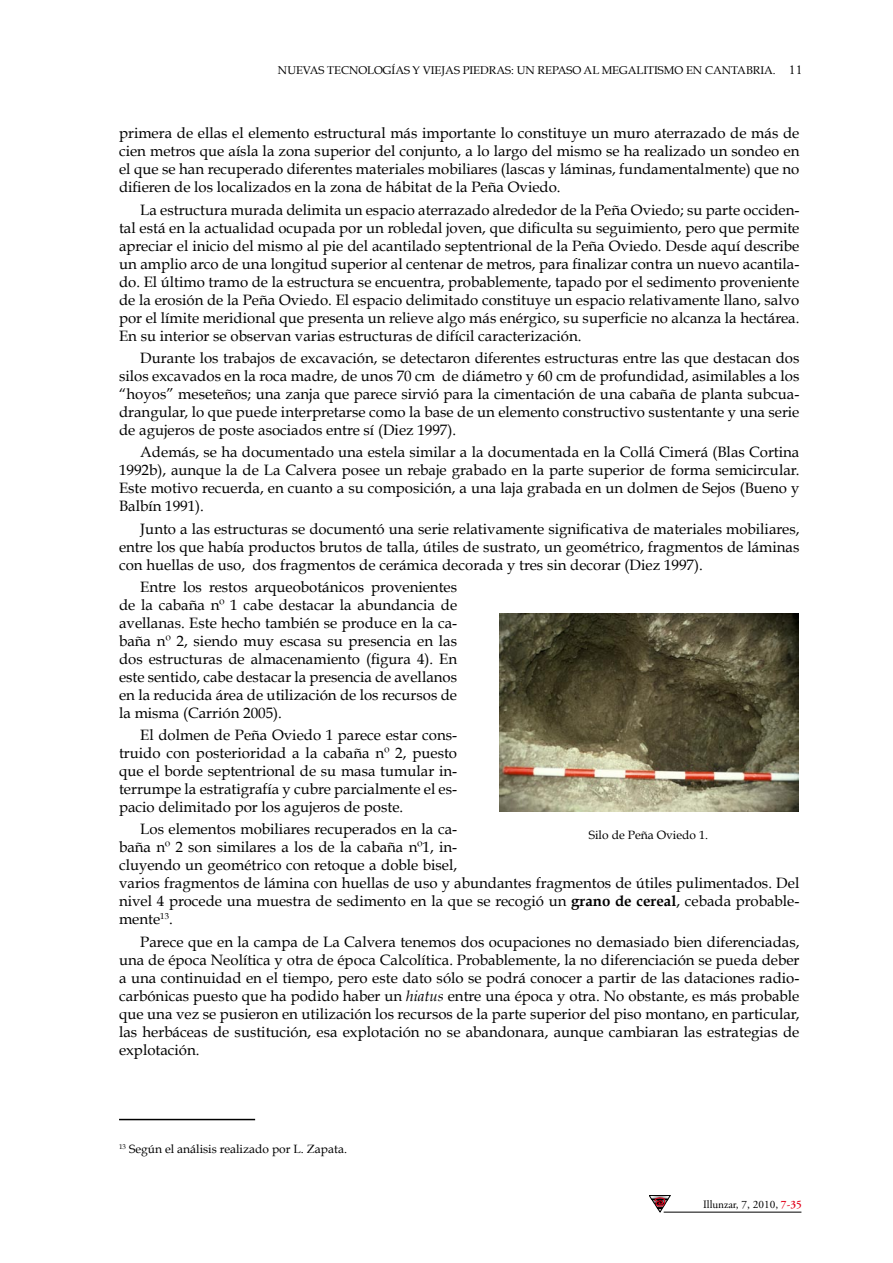
<style>
.page{position:relative;width:893px;height:1263px;background:#fff}
.page>*{position:absolute;margin:0;border:0;box-sizing:border-box;transform-origin:0 0}
.t1{font:15px/18px "Book Antiqua";color:#000;text-align:justify}
.t2{font:12px "Book Antiqua";color:#000}
.t3{font:11.25px "Book Antiqua";color:#000}
.t4{font:11.25px "Adobe Garamond Pro";color:#000}
.s1{font-family:"Adobe Garamond Pro";font-size:13.5px}
.s2{font-weight:700}
.s3{font-style:italic}
.s4{font-weight:600;color:#e2001a}
</style>
<div class="page">
<hr style="left:664px;top:1212px;width:137px;height:1px;background:#000">
<svg style="left:649px;top:1195px;width:21px;height:17px"></svg>
<img style="left:500px;top:614px;width:299px;height:197px">
<hr style="left:119px;top:1119px;width:136px;height:1px;background:#000">
<p class="t3" style="left:278px;top:63px;width:526px">NUEVAS TECNOLOGÍAS Y VIEJAS PIEDRAS: UN REPASO AL MEGALITISMO EN CANTABRIA. <span class="s1">11</span></p>
<p class="t1" style="left:119px;top:124px;width:682px">primera de ellas el elemento estructural más importante lo constituye un muro aterrazado de más de cien metros que aísla la zona superior del conjunto, a lo largo del mismo se ha realizado un sondeo en el que se han recuperado diferentes materiales mobiliares (lascas y láminas, fundamentalmente) que no difieren de los localizados en la zona de hábitat de la Peña Oviedo.</p>
<p class="t1" style="left:119px;top:201px;width:682px;text-indent:21px">La estructura murada delimita un espacio aterrazado alrededor de la Peña Oviedo; su parte occiden&shy;tal está en la actualidad ocupada por un robledal joven, que dificulta su seguimiento, pero que permite apreciar el inicio del mismo al pie del acantilado septentrional de la Peña Oviedo. Desde aquí describe un amplio arco de una longitud superior al centenar de metros, para finalizar contra un nuevo acantila&shy;do. El último tramo de la estructura se encuentra, probablemente, tapado por el sedimento proveniente de la erosión de la Peña Oviedo. El espacio delimitado constituye un espacio relativamente llano, salvo por el límite meridional que presenta un relieve algo más enérgico, su superficie no alcanza la hectárea.<br>En su interior se observan varias estructuras de difícil caracterización.</p>
<p class="t1" style="left:119px;top:349px;width:682px;text-indent:21px">Durante los trabajos de excavación, se detectaron diferentes estructuras entre las que destacan dos silos excavados en la roca madre, de unos 70 cm de diámetro y 60 cm de profundidad, asimilables a los “hoyos” meseteños; una zanja que parece sirvió para la cimentación de una cabaña de planta subcua&shy;drangular, lo que puede interpretarse como la base de un elemento constructivo sustentante y una serie de agujeros de poste asociados entre sí (Diez 1997).</p>
<p class="t1" style="left:119px;top:443px;width:682px;text-indent:21px">Además, se ha documentado una estela similar a la documentada en la Collá Cimerá (Blas Cortina 1992b), aunque la de La Calvera posee un rebaje grabado en la parte superior de forma semicircular.<br>Este motivo recuerda, en cuanto a su composición, a una laja grabada en un dolmen de Sejos (Bueno y Balbín 1991).</p>
<p class="t1" style="left:119px;top:519px;width:682px;text-indent:21px">Junto a las estructuras se documentó una serie relativamente significativa de materiales mobiliares, entre los que había productos brutos de talla, útiles de sustrato, un geométrico, fragmentos de láminas con huellas de uso, dos fragmentos de cerámica decorada y tres sin decorar (Diez 1997).</p>
<p class="t1" style="left:119px;top:578px;width:340px;text-indent:21px">Entre los restos arqueobotánicos provenientes de la cabaña nº 1 cabe destacar la abundancia de avellanas. Este hecho también se produce en la ca&shy;baña nº 2, siendo muy escasa su presencia en las dos estructuras de almacenamiento (figura 4). En este sentido, cabe destacar la presencia de avellanos en la reducida área de utilización de los recursos de la misma (Carrión 2005).</p>
<p class="t1" style="left:119px;top:726px;width:340px;text-indent:21px">El dolmen de Peña Oviedo 1 parece estar cons&shy;truido con posterioridad a la cabaña nº 2, puesto que el borde septentrional de su masa tumular in&shy;terrumpe la estratigrafía y cubre parcialmente el es&shy;pacio delimitado por los agujeros de poste.</p>
<p class="t1" style="left:119px;top:820px;width:682px;text-align:left;text-indent:21px">Los elementos mobiliares recuperados en la ca-<br>baña nº 2 son similares a los de la cabaña nº1, in-<br>cluyendo un geométrico con retoque a doble bisel,<br>varios fragmentos de lámina con huellas de uso y abundantes fragmentos de útiles pulimentados. Del nivel 4 procede una muestra de sedimento en la que se recogió un <span class="s2">grano de cereal</span>, cebada probable&shy;mente<sup>13</sup>.</p>
<p class="t1" style="left:119px;top:932px;width:682px;text-indent:21px">Parece que en la campa de La Calvera tenemos dos ocupaciones no demasiado bien diferenciadas, una de época Neolítica y otra de época Calcolítica. Probablemente, la no diferenciación se pueda deber a una continuidad en el tiempo, pero este dato sólo se podrá conocer a partir de las dataciones radio&shy;carbónicas puesto que ha podido haber un <span class="s3">hiatus</span> entre una época y otra. No obstante, es más probable que una vez se pusieron en utilización los recursos de la parte superior del piso montano, en particular, las herbáceas de sustitución, esa explotación no se abandonara, aunque cambiaran las estrategias de explotación.</p>
<p class="t2" style="left:589px;top:828px;width:121px">Silo de Peña Oviedo 1.</p>
<p class="t2" style="left:119px;top:1141px;width:229px"><sup>13</sup> Según el análisis realizado por L. Zapata.</p>
<p class="t4" style="left:703px;top:1198px;width:100px">Illunzar, 7, 2010, <span class="s4">7-35</span></p>
</div>
